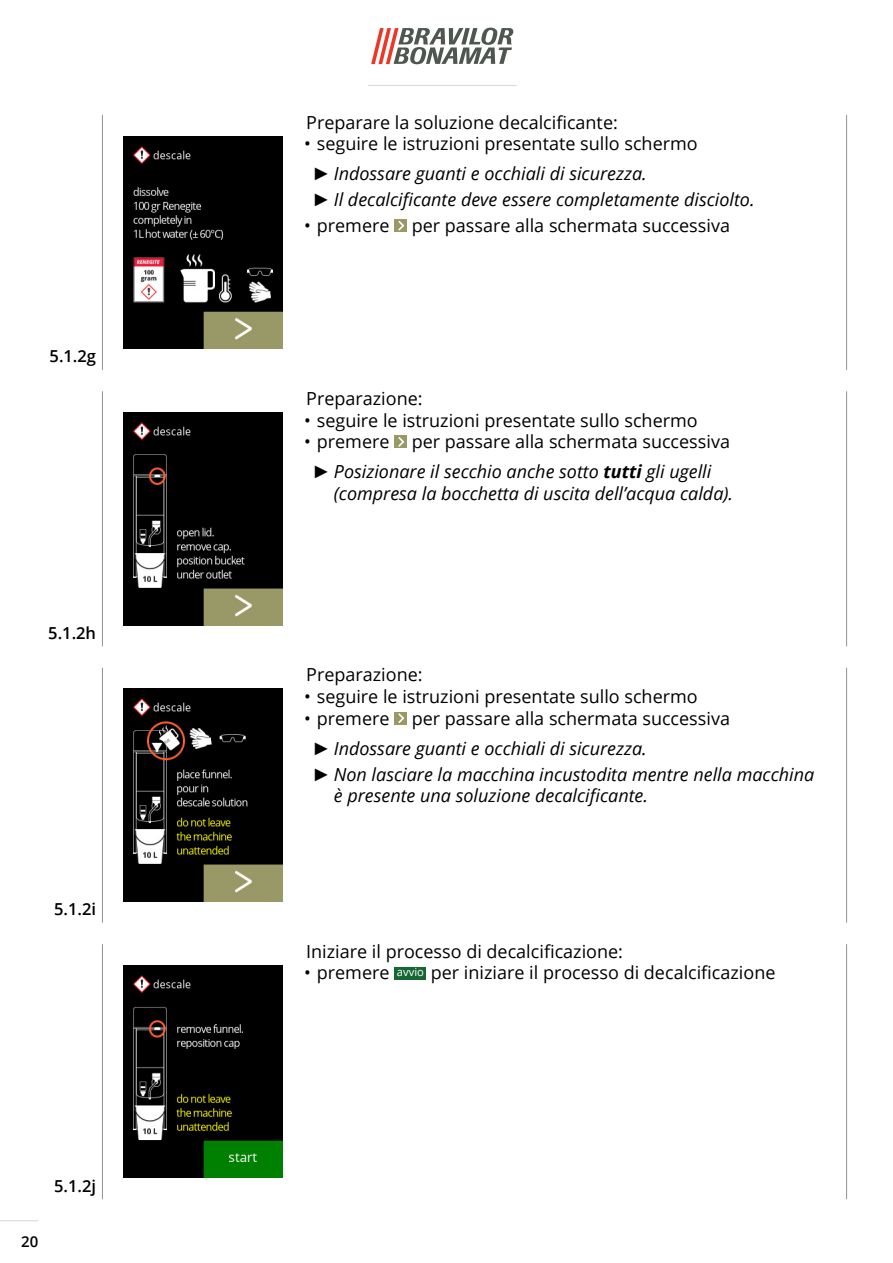
<style>
.page{position:relative;width:893px;height:1263px;background:#fff}
.page>*{position:absolute;margin:0;border:0;box-sizing:border-box;transform-origin:0 0}
.Body_text{font:18px "Open Sans";color:#000}
.t1{font:italic 18px/21.6px "Open Sans";color:#000}
.t2{font:600 16.5px "Open Sans";color:#000}
.t3{font:600 15px "Open Sans";color:#000}
.t4{font:11.25px "Open Sans";color:#fff}
.s1{font-family:"Arial"}
.s2{font-weight:700}
</style>
<div class="page">
<svg style="left:371px;top:28px;width:142px;height:36px"></svg>
<hr style="left:0;top:1220px;width:38px;height:1px;background:#d4d8d5">
<hr style="left:368px;top:85px;width:149px;height:1px;background:#d4d8d5">
<hr style="left:846px;top:944px;width:1px;height:255px;background:#8e9590">
<hr style="left:102px;top:944px;width:1px;height:255px;background:#8e9590">
<hr style="left:846px;top:668px;width:1px;height:254px;background:#8e9590">
<hr style="left:102px;top:668px;width:1px;height:254px;background:#8e9590">
<hr style="left:846px;top:392px;width:1px;height:254px;background:#8e9590">
<hr style="left:102px;top:392px;width:1px;height:254px;background:#8e9590">
<hr style="left:102px;top:115px;width:1px;height:255px;background:#8e9590">
<hr style="left:846px;top:115px;width:1px;height:255px;background:#8e9590">
<img style="left:123px;top:689px;width:160px;height:212px">
<img style="left:123px;top:136px;width:160px;height:213px">
<img style="left:123px;top:412px;width:160px;height:213px">
<img style="left:123px;top:965px;width:160px;height:213px">
<div style="left:394px;top:435px;width:13px;height:13px;background:#999965"></div>
<svg style="left:398px;top:437px;width:6px;height:10px"></svg>
<div style="left:394px;top:219px;width:13px;height:13px;background:#999965"></div>
<svg style="left:398px;top:220px;width:6px;height:11px"></svg>
<div style="left:394px;top:967px;width:32px;height:12px;background:#166734"></div>
<div style="left:394px;top:712px;width:13px;height:13px;background:#999965"></div>
<svg style="left:398px;top:713px;width:6px;height:10px"></svg>
<p class="t2" style="left:50px;top:345px;width:48px">5.1.2g</p>
<p class="t2" style="left:48px;top:621px;width:49px">5.1.2h</p>
<p class="t2" style="left:54px;top:898px;width:43px">5.1.2i</p>
<p class="t3" style="left:21px;top:1232px;width:19px">20</p>
<p class="t2" style="left:54px;top:1174px;width:43px">5.1.2j</p>
<p class="Body_text" style="left:306px;top:110px;width:313px">Preparare la soluzione decalcificante:</p>
<p class="Body_text" style="left:304px;top:131px;width:395px">• seguire le istruzioni presentate sullo schermo</p>
<p class="t1" style="left:313px;top:162px;width:336px"><span class="s1">►</span> Indossare guanti e occhiali di sicurezza.</p>
<p class="t1" style="left:313px;top:188px;width:444px"><span class="s1">►</span> Il decalcificante deve essere completamente disciolto.</p>
<p class="Body_text" style="left:304px;top:213px;width:427px">• premere per passare alla schermata successiva</p>
<p class="Body_text" style="left:306px;top:386px;width:118px">Preparazione:</p>
<p class="Body_text" style="left:304px;top:408px;width:395px">• seguire le istruzioni presentate sullo schermo</p>
<p class="Body_text" style="left:304px;top:429px;width:427px">• premere per passare alla schermata successiva</p>
<p class="t1" style="left:334px;top:460px;width:401px;text-indent:-21px"><span class="s1">►</span> Posizionare il secchio anche sotto <span class="s2">tutti</span> gli ugelli (compresa la bocchetta di uscita dell’acqua calda).</p>
<p class="Body_text" style="left:306px;top:662px;width:118px">Preparazione:</p>
<p class="Body_text" style="left:304px;top:684px;width:395px">• seguire le istruzioni presentate sullo schermo</p>
<p class="Body_text" style="left:304px;top:706px;width:427px">• premere per passare alla schermata successiva</p>
<p class="t1" style="left:313px;top:737px;width:336px"><span class="s1">►</span> Indossare guanti e occhiali di sicurezza.</p>
<p class="t1" style="left:334px;top:763px;width:482px;text-indent:-21px"><span class="s1">►</span> Non lasciare la macchina incustodita mentre nella macchina è presente una soluzione decalcificante.</p>
<p class="Body_text" style="left:306px;top:939px;width:318px">Iniziare il processo di decalcificazione:</p>
<p class="Body_text" style="left:304px;top:960px;width:87px">• premere</p>
<p class="t4" style="left:397px;top:964px;width:28px">avvio</p>
<p class="Body_text" style="left:431px;top:960px;width:346px">per iniziare il processo di decalcificazione</p>
</div>
